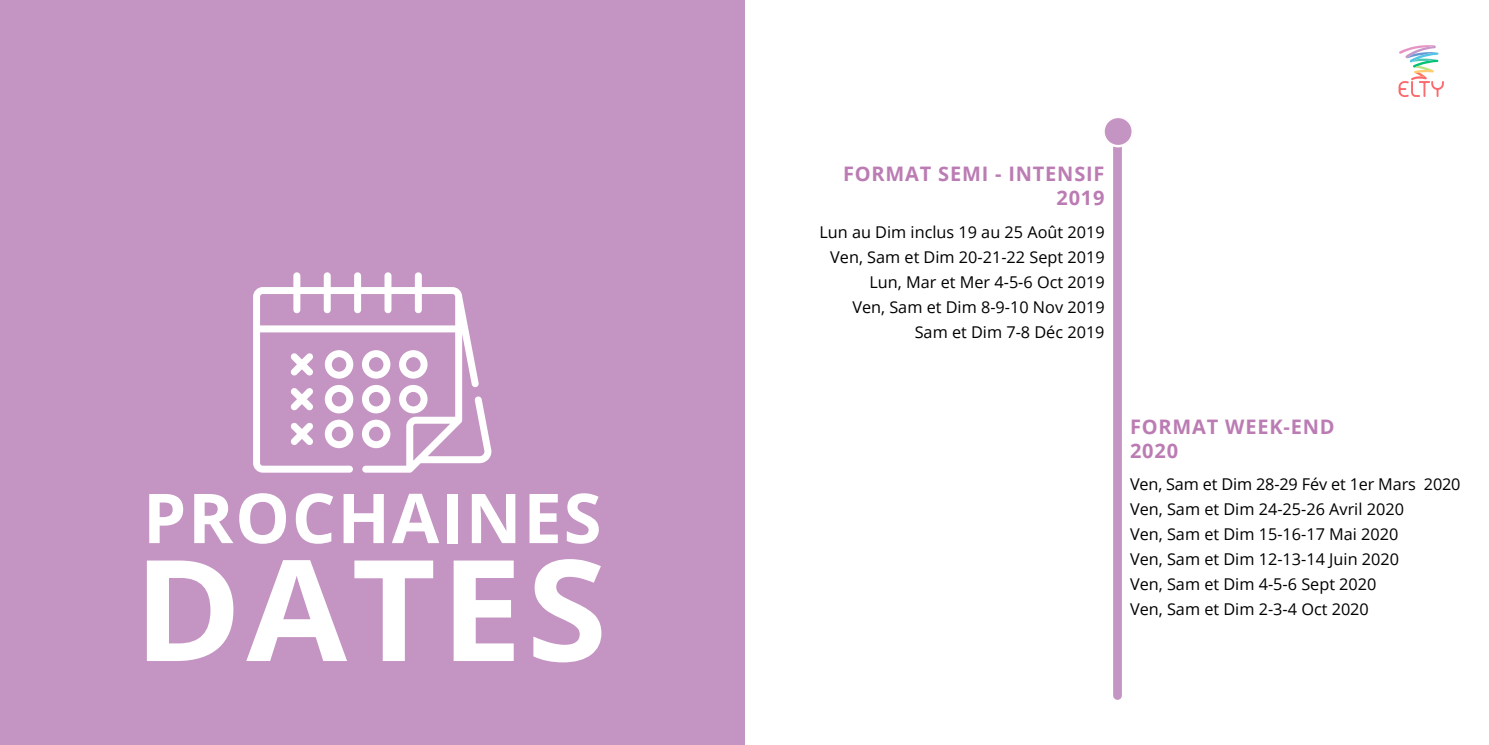
<style>
.page{position:relative;width:1489px;height:745px;background:#fff}
.page>*{position:absolute;margin:0;border:0;box-sizing:border-box;transform-origin:0 0}
.t1{font:700 68.75px "Open Sans";letter-spacing:.025em;color:#fff}
.t2{font:700 20px/24px "Open Sans";letter-spacing:.04em;color:#bb7cb3;text-align:right}
.t3{font:16.25px/25px "Open Sans";color:#000;text-align:right}
</style>
<div class="page">
<svg style="left:1398px;top:45px;width:45px;height:52px"></svg>
<div style="left:0;top:0;width:744px;height:744px;background:#c494c3"></div>
<svg style="left:253px;top:272px;width:238px;height:200px"></svg>
<svg style="left:147px;top:559px;width:454px;height:103px"></svg>
<div style="left:1113px;top:127px;width:8px;height:568px;background:#c494c3"></div>
<div style="left:1103px;top:117px;width:29px;height:29px;background:#c494c3;border-radius:50%"></div>
<div style="left:1102px;top:115px;width:31px;height:32px;border:2px solid #fffcfd;border-radius:50%"></div>
<h1 class="t1" style="left:143px;top:469px;width:460px">PROCHAINES</h1>
<p class="t2" style="left:843px;top:161px;width:263px">FORMAT SEMI - INTENSIF<br>2019</p>
<p class="t3" style="left:819px;top:219px;width:287px">Lun au Dim inclus 19 au 25 Août 2019<br>Ven, Sam et Dim 20-21-22 Sept 2019<br>Lun, Mar et Mer 4-5-6 Oct 2019<br>Ven, Sam et Dim 8-9-10 Nov 2019<br>Sam et Dim 7-8 Déc 2019</p>
<p class="t2" style="left:1129px;top:413px;width:206px;text-align:left">FORMAT WEEK-END<br>2020</p>
<p class="t3" style="left:1129px;top:471px;width:332px;text-align:left">Ven, Sam et Dim 28-29 Fév et 1er Mars 2020<br>Ven, Sam et Dim 24-25-26 Avril 2020<br>Ven, Sam et Dim 15-16-17 Mai 2020<br>Ven, Sam et Dim 12-13-14 Juin 2020<br>Ven, Sam et Dim 4-5-6 Sept 2020<br>Ven, Sam et Dim 2-3-4 Oct 2020</p>
</div>
